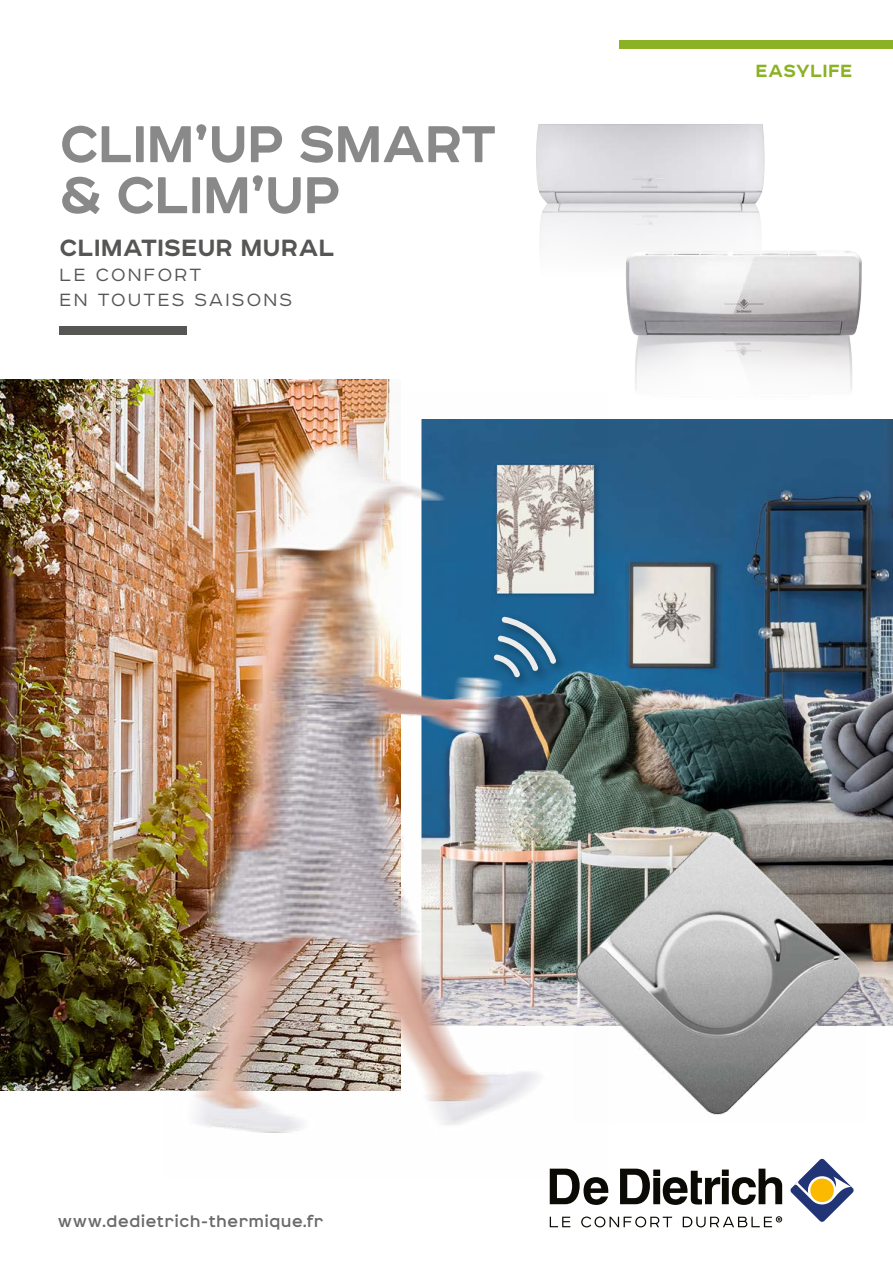
<style>
.page{position:relative;width:893px;height:1263px;background:#fff}
.page>*{position:absolute;margin:0;border:0;box-sizing:border-box;transform-origin:0 0}
.t1{font:700 66px/51px "Affect";letter-spacing:-.02em;color:#888988}
.t2{font:700 30px "Affect";color:#565655}
.t3{font:300 22.5px/24.6px "Affect";letter-spacing:.1em;color:#565655}
.t4{font:700 22.5px "Affect";letter-spacing:.01em;color:#8ab222}
.t5{font:700 16.5px "Affect";letter-spacing:.05em;color:#6a6a69}
</style>
<div class="page">
<img style="left:540px;top:203px;width:221px;height:40px">
<img style="left:536px;top:124px;width:229px;height:79px">
<div style="left:620px;top:41px;width:273px;height:8px;background:#8ab222"></div>
<svg style="left:790px;top:1158px;width:64px;height:64px"></svg>
<svg style="left:550px;top:1179px;width:58px;height:26px"></svg>
<svg style="left:620px;top:1168px;width:162px;height:37px"></svg>
<svg style="left:550px;top:1217px;width:20px;height:10px"></svg>
<svg style="left:581px;top:1216px;width:91px;height:11px"></svg>
<svg style="left:683px;top:1216px;width:99px;height:11px"></svg>
<img style="left:0;top:379px;width:391px;height:712px">
<img style="left:608px;top:419px;width:285px;height:607px">
<img style="left:608px;top:817px;width:258px;height:298px">
<img style="left:164px;top:393px;width:444px;height:786px">
<div style="left:490px;top:613px;width:79px;height:76px;background:#000;opacity:.34"></div>
<svg style="left:494px;top:616px;width:62px;height:62px;background:#4a7fa3"></svg>
<div style="left:60px;top:326px;width:127px;height:8px;background:#565655"></div>
<img style="left:635px;top:336px;width:208px;height:53px">
<img style="left:626px;top:251px;width:227px;height:85px">
<h1 class="t1" style="left:60px;top:114px;width:438px">CLIM’UP SMART &amp; CLIM’UP</h1>
<h2 class="t2" style="left:60px;top:227px;width:277px">CLIMATISEUR MURAL</h2>
<h3 class="t3" style="left:60px;top:261px;width:234px">LE CONFORT<br>EN TOUTES SAISONS</h3>
<h3 class="t4" style="left:756px;top:55px;width:98px">EASYLIFE</h3>
<p class="t5" style="left:58px;top:1211px;width:267px">www.dedietrich-thermique.fr</p>
</div>
